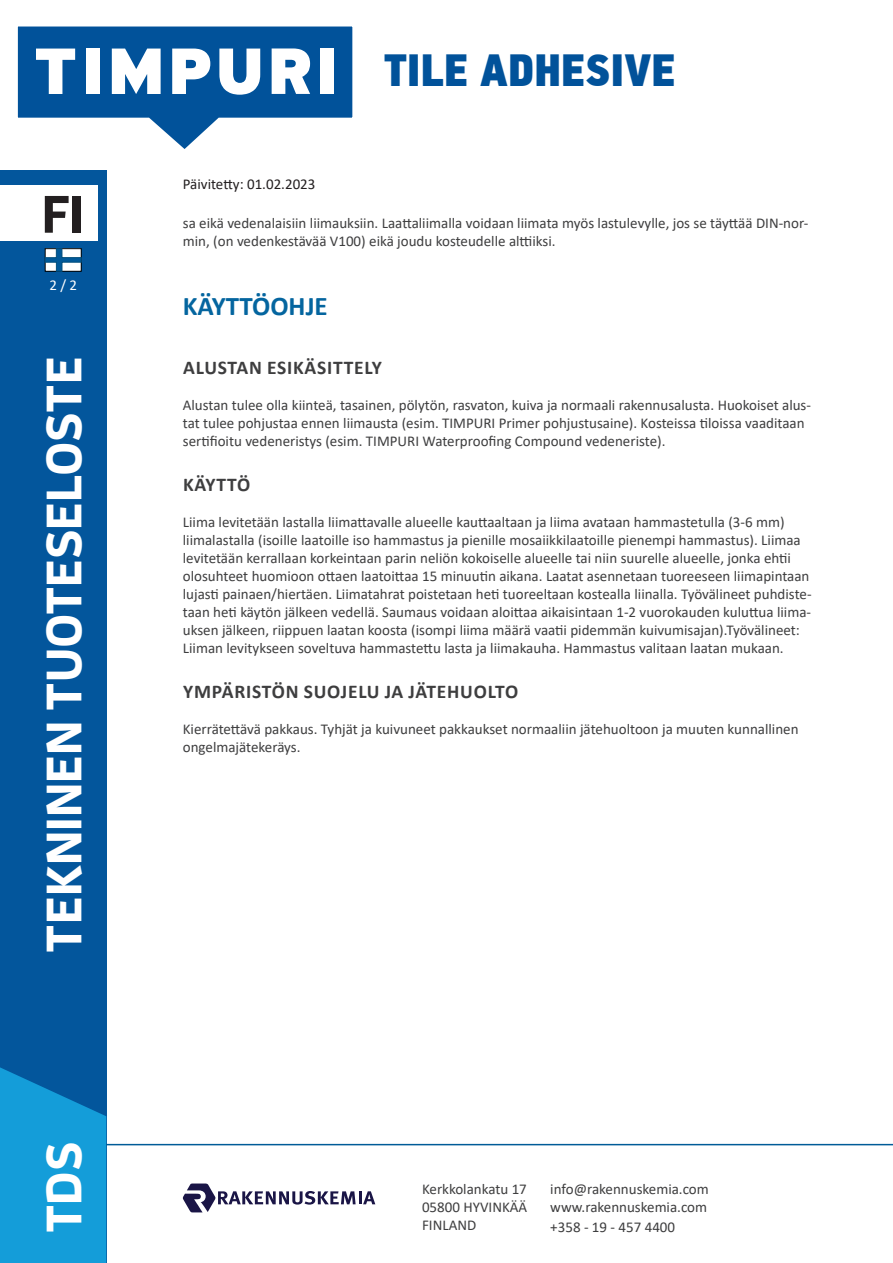
<style>
.page{position:relative;width:893px;height:1263px;background:#fff}
.page>*{position:absolute;margin:0;border:0;box-sizing:border-box;transform-origin:0 0}
.t1{font:700 52.5px "Enzo OT";color:#231f20}
.t2{font:700 49.5px "Enzo OT";color:#fff}
.t3{font:45px "PF Din Text Cond Pro X Black";color:#01529a}
.t4{font:700 27px "Calibri";color:#04659f}
.t5{font:700 19.5px "Calibri";letter-spacing:.04em;color:#3e3e3f}
.t6{font:15px/18px "Calibri";color:#3e3e3f}
.t7{font:15px "Calibri";color:#231f20}
.t8{font:15px "Calibri";color:#fff}
</style>
<div class="page">
<div style="left:0;top:170px;width:106px;height:1093px;background:#03569c"></div>
<svg style="left:0;top:1067px;width:106px;height:196px;background:#1194d1"></svg>
<hr style="left:106px;top:1144px;width:787px;height:1px;background:#005c98">
<div style="left:0;top:186px;width:98px;height:55px;background:#fff"></div>
<svg style="left:17px;top:26px;width:336px;height:123px"></svg>
<svg style="left:45px;top:248px;width:36px;height:23px"></svg>
<svg style="left:182px;top:1183px;width:193px;height:29px"></svg>
<h1 class="t1" style="left:42px;top:181px;width:44px">FI</h1>
<p class="t8" style="left:49px;top:275px;width:29px">2 / 2</p>
<h2 class="t2" style="left:33px;top:952px;width:597px;rotate:-90deg">TEKNINEN TUOTESELOSTE</h2>
<h2 class="t2" style="left:33px;top:1233px;width:93px;rotate:-90deg">TDS</h2>
<p class="t7" style="left:183px;top:173px;width:134px">Päivitetty: 01.02.2023</p>
<h3 class="t3" style="left:384px;top:43px;width:293px">TILE ADHESIVE</h3>
<p class="t6" style="left:183px;top:214px;width:627px">sa eikä vedenalaisiin liimauksiin. Laattaliimalla voidaan liimata myös lastulevylle, jos se täyttää DIN-nor&shy;min, (on vedenkestävää V100) eikä joudu kosteudelle alttiiksi.</p>
<h3 class="t4" style="left:183px;top:286px;width:146px">KÄYTTÖOHJE</h3>
<h3 class="t5" style="left:183px;top:354px;width:200px">ALUSTAN ESIKÄSITTELY</h3>
<p class="t6" style="left:183px;top:396px;width:630px">Alustan tulee olla kiinteä, tasainen, pölytön, rasvaton, kuiva ja normaali rakennusalusta. Huokoiset alus&shy;tat tulee pohjustaa ennen liimausta (esim. TIMPURI Primer pohjustusaine). Kosteissa tiloissa vaaditaan sertifioitu vedeneristys (esim. TIMPURI Waterproofing Compound vedeneriste).</p>
<h3 class="t5" style="left:183px;top:471px;width:69px">KÄYTTÖ</h3>
<p class="t6" style="left:183px;top:513px;width:630px">Liima levitetään lastalla liimattavalle alueelle kauttaaltaan ja liima avataan hammastetulla (3-6 mm) liimalastalla (isoille laatoille iso hammastus ja pienille mosaiikkilaatoille pienempi hammastus). Liimaa levitetään kerrallaan korkeintaan parin neliön kokoiselle alueelle tai niin suurelle alueelle, jonka ehtii olosuhteet huomioon ottaen laatoittaa 15 minuutin aikana. Laatat asennetaan tuoreeseen liimapintaan lujasti painaen/hiertäen. Liimatahrat poistetaan heti tuoreeltaan kostealla liinalla. Työvälineet puhdiste&shy;taan heti käytön jälkeen vedellä. Saumaus voidaan aloittaa aikaisintaan 1-2 vuorokauden kuluttua liima&shy;uksen jälkeen, riippuen laatan koosta (isompi liima määrä vaatii pidemmän kuivumisajan).Työvälineet:<br>Liiman levitykseen soveltuva hammastettu lasta ja liimakauha. Hammastus valitaan laatan mukaan.</p>
<h3 class="t5" style="left:183px;top:678px;width:337px">YMPÄRISTÖN SUOJELU JA JÄTEHUOLTO</h3>
<p class="t6" style="left:183px;top:720px;width:617px">Kierrätettävä pakkaus. Tyhjät ja kuivuneet pakkaukset normaaliin jätehuoltoon ja muuten kunnallinen ongelmajätekeräys.</p>
<p class="t6" style="left:422px;top:1180px;width:107px;text-align:justify">Kerkkolankatu 17<br>05800 HYVINKÄÄ FINLAND</p>
<p class="t6" style="left:550px;top:1180px;width:160px;line-height:18.6px;text-align:justify">info@rakennuskemia.com www.rakennuskemia.com +358 - 19 - 457 4400</p>
</div>
